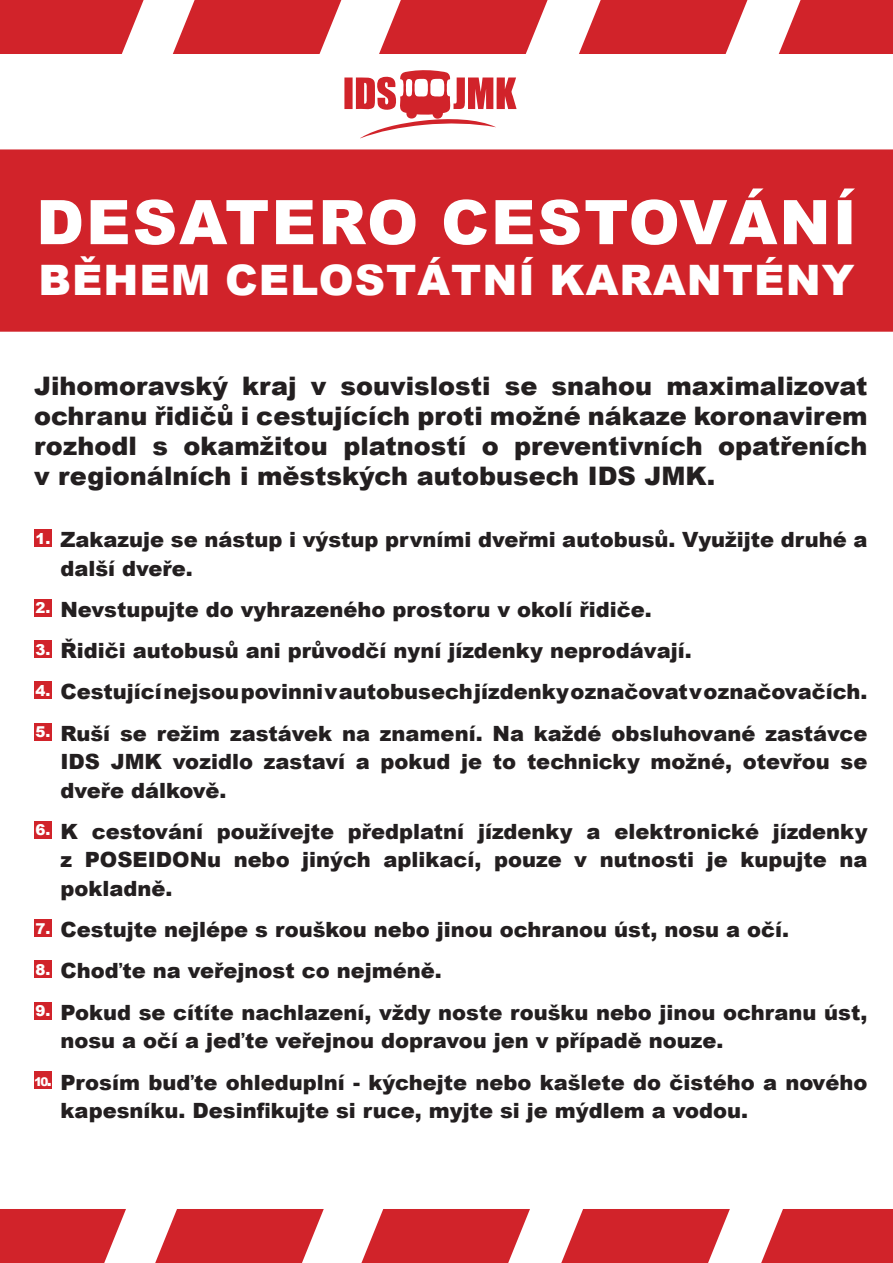
<style>
.page{position:relative;width:893px;height:1263px;background:#fff}
.page>*{position:absolute;margin:0;border:0;box-sizing:border-box;transform-origin:0 0}
.t1{font:900 61.5px "Arial";letter-spacing:.035em;color:#fff}
.t2{font:900 42px "Arial";letter-spacing:.025em;color:#fff}
.t3{font:900 25.5px/30px "Arial";color:#231f20;text-align:justify}
.t4{font:900 21px/28.5px "Arial";color:#231f20}
.t5{font:900 15px "Arial";color:#fff}
.t6{font:900 12px "Arial";color:#fff}
.s1{font-size:15px}
</style>
<div class="page">
<svg style="left:173px;top:0;width:168px;height:54px"></svg>
<svg style="left:379px;top:0;width:169px;height:54px"></svg>
<svg style="left:579px;top:0;width:168px;height:54px"></svg>
<svg style="left:779px;top:0;width:114px;height:54px"></svg>
<svg style="left:0;top:0;width:144px;height:54px"></svg>
<svg style="left:155px;top:1209px;width:169px;height:54px"></svg>
<svg style="left:361px;top:1209px;width:169px;height:54px"></svg>
<svg style="left:561px;top:1209px;width:169px;height:54px"></svg>
<svg style="left:761px;top:1209px;width:132px;height:54px"></svg>
<svg style="left:0;top:1209px;width:126px;height:54px"></svg>
<div style="left:34px;top:529px;width:18px;height:18px;background:#d1232a"></div>
<div style="left:34px;top:599px;width:18px;height:18px;background:#d1232a"></div>
<div style="left:34px;top:640px;width:18px;height:18px;background:#d1232a"></div>
<div style="left:34px;top:681px;width:18px;height:18px;background:#d1232a"></div>
<div style="left:34px;top:723px;width:18px;height:18px;background:#d1232a"></div>
<div style="left:34px;top:821px;width:18px;height:18px;background:#d1232a"></div>
<div style="left:34px;top:919px;width:18px;height:18px;background:#d1232a"></div>
<div style="left:34px;top:960px;width:18px;height:18px;background:#d1232a"></div>
<div style="left:34px;top:1002px;width:18px;height:18px;background:#d1232a"></div>
<div style="left:34px;top:1071px;width:18px;height:18px;background:#d1232a"></div>
<div style="left:1px;top:150px;width:891px;height:181px;background:#d1232a"></div>
<div style="left:0;top:149px;width:893px;height:183px;border:2px solid #d1232a"></div>
<svg style="left:344px;top:70px;width:173px;height:68px"></svg>
<p class="t1" style="left:36px;top:178px;width:822px">DESATERO CESTOVÁNÍ</p>
<p class="t2" style="left:38px;top:249px;width:817px">BĚHEM CELOSTÁTNÍ KARANTÉNY</p>
<p class="t3" style="left:34px;top:370px;width:835px">Jihomoravský kraj v souvislosti se snahou maximalizovat ochranu řidičů i cestujících proti možné nákaze koronavirem rozhodl s okamžitou platností o preventivních opatřeních v regionálních i městských autobusech IDS JMK.</p>
<p class="t5" style="left:35px;top:527px;width:17px">1.</p>
<p class="t4" style="left:60px;top:525px;width:808px">Zakazuje se nástup i výstup prvními dveřmi autobusů. Využijte druhé a další dveře.</p>
<p class="t5" style="left:35px;top:597px;width:17px">2.</p>
<p class="t4" style="left:60px;top:594px;width:593px">Nevstupujte do vyhrazeného prostoru v okolí řidiče.</p>
<p class="t5" style="left:35px;top:638px;width:17px">3.</p>
<p class="t4" style="left:60px;top:636px;width:633px">Řidiči autobusů ani průvodčí nyní jízdenky neprodávají.</p>
<p class="t5" style="left:35px;top:680px;width:17px">4.</p>
<p class="t4" style="left:60px;top:677px;width:808px">Cestující nejsou povinni v autobusech jízdenky označovat v označovačích.</p>
<p class="t5" style="left:35px;top:721px;width:17px">5.</p>
<p class="t4" style="left:60px;top:718px;width:809px;text-align:justify">Ruší se režim zastávek na znamení. Na každé obsluhované zastávce IDS JMK vozidlo zastaví a pokud je to technicky možné, otevřou se dveře dálkově.</p>
<p class="t5" style="left:35px;top:819px;width:17px">6.</p>
<p class="t4" style="left:60px;top:816px;width:809px;text-align:justify">K cestování používejte předplatní jízdenky a elektronické jízdenky z POSEIDONu nebo jiných aplikací, pouze v nutnosti je kupujte na pokladně.</p>
<p class="t5" style="left:35px;top:917px;width:17px">7.</p>
<p class="t4" style="left:60px;top:915px;width:730px">Cestujte nejlépe s rouškou nebo jinou ochranou úst, nosu a očí.</p>
<p class="t5" style="left:35px;top:959px;width:17px">8.</p>
<p class="t4" style="left:60px;top:956px;width:383px">Choďte na veřejnost co nejméně.</p>
<p class="t5" style="left:35px;top:1000px;width:17px">9.</p>
<p class="t4" style="left:60px;top:997px;width:808px">Pokud se cítíte nachlazení, vždy noste roušku nebo jinou ochranu úst, nosu a očí a jeďte veřejnou dopravou jen v případě nouze.</p>
<p class="t6" style="left:34px;top:1073px;width:19px">10<span class="s1">.</span></p>
<p class="t4" style="left:60px;top:1067px;width:808px">Prosím buďte ohleduplní - kýchejte nebo kašlete do čistého a nového kapesníku. Desinfikujte si ruce, myjte si je mýdlem a vodou.</p>
</div>
